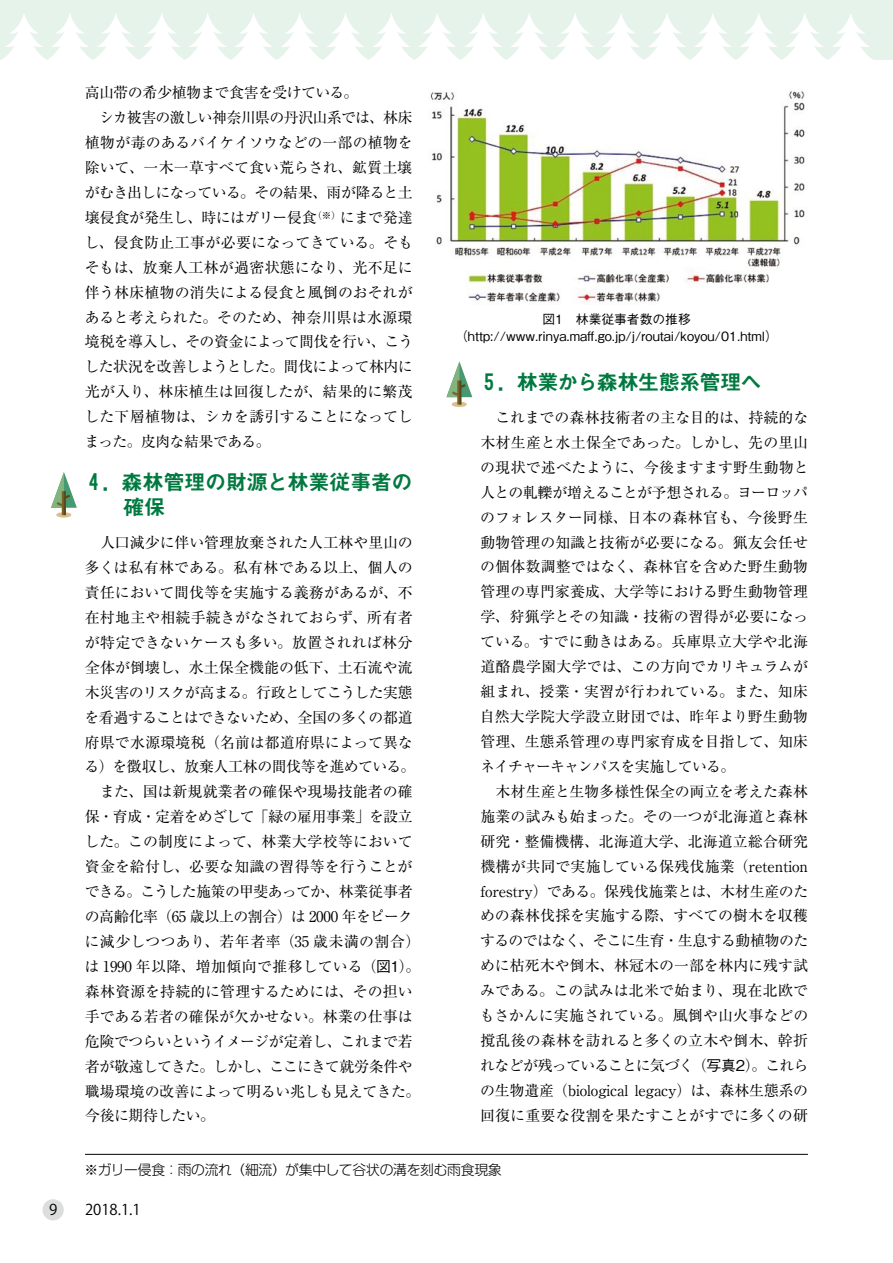
<style>
.page{position:relative;width:893px;height:1263px;background:#fff}
.page>*{position:absolute;margin:0;border:0;box-sizing:border-box;transform-origin:0 0}
.t1{font:21.3px/25.5px "Midashi Go MB31";letter-spacing:-.025em;color:#007940}
.t2{font:14.85px/24.9px "Ryumin Pro";letter-spacing:-.005em;color:#000}
.t3{font:14.85px "Koz Go Pro";color:#000}
.t4{font:300 13.8px "Shin M Go Pro";letter-spacing:-.02em;color:#000}
.t5{font:500 12.75px/17px "Gothic BBB Pro";color:#000;text-align:center}
.s1{font-family:"Gothic BBB Pro";font-weight:500}
</style>
<div class="page">
<div style="left:0;top:0;width:893px;height:60px;background:#e6f3eb"></div>
<svg style="left:2px;top:13px;width:871px;height:47px"></svg>
<hr style="left:85px;top:1154px;width:723px;height:1px;background:#000">
<div style="left:452px;top:402px;width:15px;height:5px;background:#dbbd8f;border-radius:50%"></div>
<svg style="left:446px;top:361px;width:26px;height:44px"></svg>
<svg style="left:56px;top:512px;width:15px;height:6px"></svg>
<svg style="left:51px;top:472px;width:26px;height:43px"></svg>
<img style="left:430px;top:91px;width:375px;height:211px">
<div style="left:43px;top:1199px;width:21px;height:21px;background:#dcdddd;border-radius:50%"></div>
<p class="t2" style="left:84px;top:79px;width:330px">高山帯の希少植物まで食害を受けている。<br>　シカ被害の激しい神奈川県の丹沢山系では、林床植物が毒のあるバイケイソウなどの一部の植物を除いて、一木一草すべて食い荒らされ、鉱質土壌がむき出しになっている。その結果、雨が降ると土壌侵食が発生し、時にはガリー侵食<sup>（※）</sup>にまで発達し、侵食防止工事が必要になってきている。そもそもは、放棄人工林が過密状態になり、光不足に伴う林床植物の消失による侵食と風倒のおそれがあると考えられた。そのため、神奈川県は水源環境税を導入し、その資金によって間伐を行い、こうした状況を改善しようとした。間伐によって林内に光が入り、林床植生は回復したが、結果的に繁茂した下層植物は、シカを誘引することになってしまった。皮肉な結果である。</p>
<h1 class="t1" style="left:123px;top:470px;width:291px;text-indent:-40px">４．森林管理の財源と林業従事者の確保</h1>
<p class="t2" style="left:84px;top:529px;width:338px">　人口減少に伴い管理放棄された人工林や里山の多くは私有林である。私有林である以上、個人の責任において間伐等を実施する義務があるが、不在村地主や相続手続きがなされておらず、所有者が特定できないケースも多い。放置されれば林分全体が倒壊し、水土保全機能の低下、土石流や流木災害のリスクが高まる。行政としてこうした実態を看過することはできないため、全国の多くの都道府県で水源環境税（名前は都道府県によって異なる）を徴収し、放棄人工林の間伐等を進めている。　また、国は新規就業者の確保や現場技能者の確保・育成・定着をめざして「緑の雇用事業」を設立した。この制度によって、林業大学校等において資金を給付し、必要な知識の習得等を行うことができる。こうした施策の甲斐あってか、林業従事者の高齢化率（65 歳以上の割合）は 2000 年をピークに減少しつつあり、若年者率（35 歳未満の割合）は 1990 年以降、増加傾向で推移している（<span class="s1">図1</span>）。森林資源を持続的に管理するためには、その担い手である若者の確保が欠かせない。林業の仕事は危険でつらいというイメージが定着し、これまで若者が敬遠してきた。しかし、ここにきて就労条件や職場環境の改善によって明るい兆しも見えてきた。今後に期待したい。</p>
<p class="t5" style="left:455px;top:309px;width:324px">図1　林業従事者数の推移（http://www.rinya.maff.go.jp/j/routai/koyou/01.html）</p>
<h1 class="t1" style="left:479px;top:370px;width:285px">５．林業から森林生態系管理へ</h1>
<p class="t2" style="left:480px;top:404px;width:330px">　これまでの森林技術者の主な目的は、持続的な木材生産と水土保全であった。しかし、先の里山の現状で述べたように、今後ますます野生動物と人との軋轢が増えることが予想される。ヨーロッパのフォレスター同様、日本の森林官も、今後野生動物管理の知識と技術が必要になる。猟友会任せの個体数調整ではなく、森林官を含めた野生動物管理の専門家養成、大学等における野生動物管理学、狩猟学とその知識・技術の習得が必要になっている。すでに動きはある。兵庫県立大学や北海道酪農学園大学では、この方向でカリキュラムが組まれ、授業・実習が行われている。また、知床自然大学院大学設立財団では、昨年より野生動物管理、生態系管理の専門家育成を目指して、知床ネイチャーキャンパスを実施している。<br>　木材生産と生物多様性保全の両立を考えた森林施業の試みも始まった。その一つが北海道と森林研究・整備機構、北海道大学、北海道立総合研究機構が共同で実施している保残伐施業（retention forestry）である。保残伐施業とは、木材生産のための森林伐採を実施する際、すべての樹木を収穫するのではなく、そこに生育・生息する動植物のために枯死木や倒木、林冠木の一部を林内に残す試みである。この試みは北米で始まり、現在北欧でもさかんに実施されている。風倒や山火事などの撹乱後の森林を訪れると多くの立木や倒木、幹折れなどが残っていることに気づく（<span class="s1">写真2</span>）。これらの生物遺産（biological legacy）は、森林生態系の回復に重要な役割を果たすことがすでに多くの研</p>
<p class="t4" style="left:85px;top:1159px;width:419px">※ガリー侵食：雨の流れ（細流）が集中して谷状の溝を刻む雨食現象</p>
<p class="t3" style="left:49px;top:1200px;width:10px">9</p>
<p class="t3" style="left:85px;top:1200px;width:57px">2018.1.1</p>
</div>
